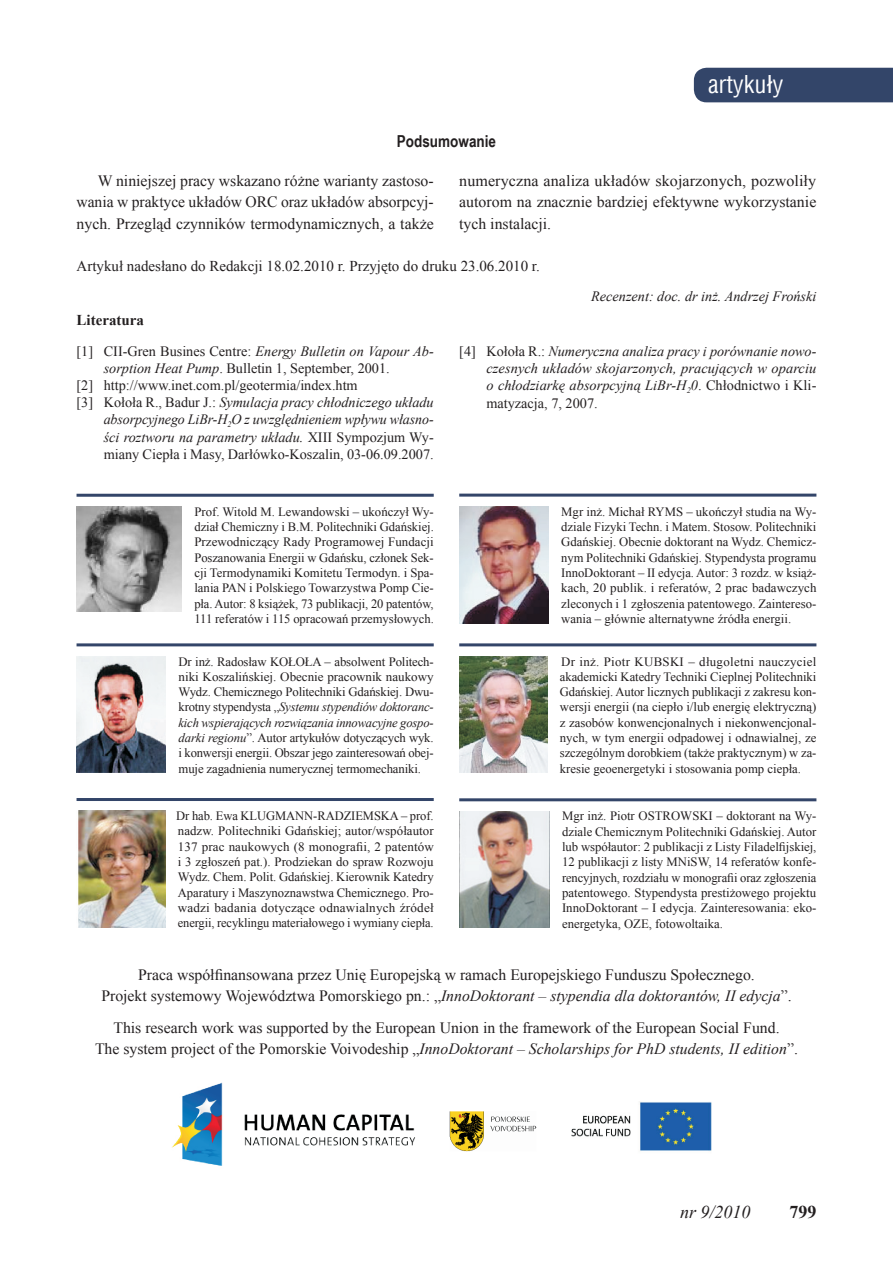
<style>
.page{position:relative;width:893px;height:1263px;background:#fff}
.page>*{position:absolute;margin:0;border:0;box-sizing:border-box;transform-origin:0 0}
.t1{font:24px "Switzerland Condensed";color:#fff}
.t2{font:italic 18px "Times New Roman";color:#231f20}
.t3{font:700 18px "Times New Roman";color:#231f20}
.t4{font:700 16.5px "Arial Narrow";color:#231f20}
.t5{font:15.75px/21.5px "Times New Roman";color:#231f20;text-align:justify}
.t6{font:15px "Times New Roman";color:#231f20}
.t7{font:700 15px "Times New Roman";color:#231f20}
.t8{font:italic 14.25px/17.1px "Times New Roman";color:#231f20;text-align:justify}
.t9{font:14.25px "Times New Roman";color:#231f20}
.t10{font:12.75px/15.3px "Times New Roman";color:#231f20;text-align:justify}
.t11{font:12.75px "Times New Roman";letter-spacing:.025em;color:#231f20}
.s1{font-style:italic}
.s2{font-style:normal}
</style>
<div class="page">
<div style="left:694px;top:68px;width:199px;height:34px;background:#334569"></div>
<img style="left:171px;top:1082px;width:541px;height:84px">
<hr style="left:77px;top:494px;width:357px;height:3px;background:#334569">
<img style="left:77px;top:507px;width:105px;height:105px">
<hr style="left:459px;top:494px;width:357px;height:3px;background:#334569">
<img style="left:459px;top:506px;width:89px;height:117px">
<hr style="left:77px;top:643px;width:357px;height:3px;background:#334569">
<img style="left:77px;top:656px;width:89px;height:117px">
<hr style="left:459px;top:643px;width:357px;height:3px;background:#334569">
<img style="left:459px;top:656px;width:88px;height:117px">
<hr style="left:77px;top:798px;width:357px;height:3px;background:#334569">
<img style="left:78px;top:811px;width:87px;height:116px">
<hr style="left:459px;top:798px;width:357px;height:3px;background:#334569">
<img style="left:459px;top:811px;width:90px;height:117px">
<h1 class="t1" style="left:708px;top:70px;width:77px">artykuły</h1>
<p class="t4" style="left:397px;top:129px;width:101px">Podsumowanie</p>
<p class="t5" style="left:459px;top:169px;width:359px">numeryczna analiza układów skojarzonych, pozwoliły autorom na znacznie bardziej efektywne wykorzystanie tych instalacji.</p>
<p class="t6" style="left:77px;top:256px;width:465px">Artykuł nadesłano do Redakcji 18.02.2010 r. Przyjęto do druku 23.06.2010 r.</p>
<p class="t8" style="left:591px;top:288px;width:227px">Recenzent: doc. dr inż. Andrzej Froński</p>
<p class="t5" style="left:77px;top:169px;width:359px;text-indent:21px">W niniejszej pracy wskazano różne warianty zastoso&shy;wania w praktyce układów ORC oraz układów absorpcyj&shy;nych. Przegląd czynników termodynamicznych, a także</p>
<p class="t7" style="left:77px;top:309px;width:69px">Literatura</p>
<p class="t9" style="left:77px;top:342px;width:359px">[1] CII-Gren Busines Centre: <span class="s1">Energy Bulletin on Vapour Ab-</span></p>
<p class="t9" style="left:104px;top:359px;width:287px"><span class="s1">sorption Heat Pump</span>. Bulletin 1, September, 2001.</p>
<p class="t9" style="left:77px;top:376px;width:283px">[2] http://www.inet.com.pl/geotermia/index.htm</p>
<p class="t8" style="left:77px;top:394px;width:359px"><span class="s2">[3] Kołoła R., Badur J.:</span> Symulacja pracy chłodniczego układu</p>
<p class="t8" style="left:104px;top:411px;width:331px">absorpcyjnego LiBr-H<sub>2</sub>O z uwzględnieniem wpływu własno-</p>
<p class="t8" style="left:104px;top:428px;width:331px">ści roztworu na parametry układu. <span class="s2">XIII Sympozjum Wy-</span></p>
<p class="t9" style="left:104px;top:444px;width:331px">miany Ciepła i Masy, Darłówko-Koszalin, 03-06.09.2007.</p>
<p class="t8" style="left:486px;top:343px;width:331px;text-indent:-27px"><span class="s2">[4] Kołoła R.:</span> Numeryczna analiza pracy i porównanie nowo&shy;czesnych układów skojarzonych, pracujących w oparciu o chłodziarkę absorpcyjną LiBr-H<sub>2</sub>0<span class="s2">. Chłodnictwo i Kli&shy;matyzacja, 7, 2007.</span></p>
<p class="t10" style="left:194px;top:504px;width:241px">Prof. Witold M. Lewandowski – ukończył Wy&shy;dział Chemiczny i B.M. Politechniki Gdańskiej.<br>Przewodniczący Rady Programowej Fundacji Poszanowania Energii w Gdańsku, członek Sek&shy;cji Termodynamiki Komitetu Termodyn. i Spa&shy;lania PAN i Polskiego Towarzystwa Pomp Cie&shy;pła. Autor: 8 książek, 73 publikacji, 20 patentów, 111 referatów i 115 opracowań przemysłowych.</p>
<p class="t10" style="left:561px;top:504px;width:257px">Mgr inż. Michał Ryms – ukończył studia na Wy&shy;dziale Fizyki Techn. i Matem. Stosow. Politechniki Gdańskiej. Obecnie doktorant na Wydz. Chemicz&shy;nym Politechniki Gdańskiej. Stypendysta programu InnoDoktorant – II edycja. Autor: 3 rozdz. w książ&shy;kach, 20 publik. i referatów, 2 prac badawczych zleconych i 1 zgłoszenia patentowego. Zaintereso&shy;wania – głównie alternatywne źródła energii.</p>
<p class="t10" style="left:178px;top:653px;width:257px">Dr inż. Radosław Kołoła – absolwent Politech&shy;niki Koszalińskiej. Obecnie pracownik naukowy Wydz. Chemicznego Politechniki Gdańskiej. Dwu&shy;krotny stypendysta „<span class="s1">Systemu stypendiów doktoranc&shy;kich wspierających rozwiązania innowacyjne gospo&shy;darki regionu</span>”. Autor artykułów dotyczących wyk. i konwersji energii. Obszar jego zainteresowań obej&shy;muje zagadnienia numerycznej termomechaniki.</p>
<p class="t11" style="left:561px;top:653px;width:92px">Dr inż. Piotr Kubski</p>
<p class="t10" style="left:560px;top:653px;width:258px;text-indent:129px">– długoletni nauczyciel akademicki Katedry Techniki Cieplnej Politechniki Gdańskiej. Autor licznych publikacji z zakresu kon&shy;wersji energii (na ciepło i/lub energię elektryczną) z zasobów konwencjonalnych i niekonwencjonal&shy;nych, w tym energii odpadowej i odnawialnej, ze szczególnym dorobkiem (także praktycznym) w za&shy;kresie geoenergetyki i stosowania pomp ciepła.</p>
<p class="t10" style="left:176px;top:808px;width:84px">Dr hab. Ewa Klugmann</p>
<p class="t10" style="left:313px;top:808px;width:22px">-Radziemska</p>
<p class="t10" style="left:178px;top:808px;width:257px;text-indent:223px">– prof. nadzw. Politechniki Gdańskiej; autor/współautor 137 prac naukowych (8 monografii, 2 patentów i 3 zgłoszeń pat.). Prodziekan do spraw Rozwoju Wydz. Chem. Polit. Gdańskiej. Kierownik Katedry Aparatury i Maszynoznawstwa Chemicznego. Pro&shy;wadzi badania dotyczące odnawialnych źródeł energii, recyklingu materiałowego i wymiany ciepła.</p>
<p class="t10" style="left:562px;top:808px;width:95px">Mgr inż. Piotr Ostrowski</p>
<p class="t10" style="left:562px;top:808px;width:256px;text-indent:155px">– doktorant na Wy&shy;dziale Chemicznym Politechniki Gdańskiej. Autor lub współautor: 2 publikacji z Listy Filadelfijskiej, 12 publikacji z listy MNiSW, 14 referatów konfe&shy;rencyjnych, rozdziału w monografii oraz zgłoszenia patentowego. Stypendysta prestiżowego projektu InnoDoktorant – I edycja. Zainteresowania: eko&shy;energetyka, OZE, fotowoltaika.</p>
<p class="t5" style="left:101px;top:963px;width:692px;text-align:center">Praca współfinansowana przez Unię Europejską w ramach Europejskiego Funduszu Społecznego.<br>Projekt systemowy Województwa Pomorskiego pn.: „<span class="s1">InnoDoktorant – stypendia dla doktorantów, II edycja</span>”.</p>
<p class="t5" style="left:95px;top:1017px;width:704px;text-align:center">This research work was supported by the European Union in the framework of the European Social Fund.<br>The system project of the Pomorskie Voivodeship „<span class="s1">InnoDoktorant – Scholarships for PhD students, II edition</span>”.</p>
<h2 class="t2" style="left:680px;top:1200px;width:72px">nr 9/2010</h2>
<h2 class="t3" style="left:789px;top:1199px;width:28px">799</h2>
</div>
